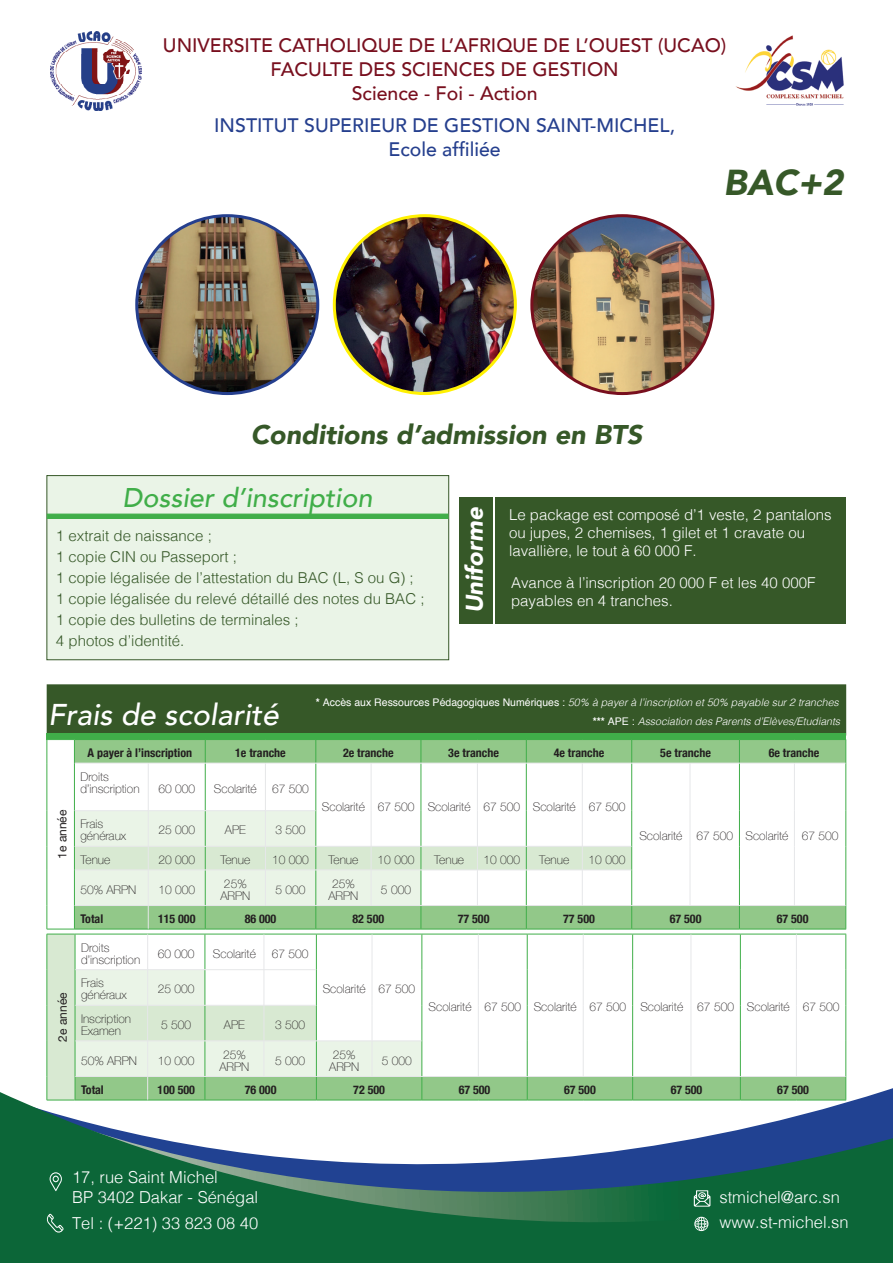
<style>
.page{position:relative;width:893px;height:1263px;background:#fff}
.page>*{position:absolute;margin:0;border:0;box-sizing:border-box;transform-origin:0 0}
.t1{font:italic 900 36px "Avenir";color:#365828}
.t2{font:italic 500 30px "Avenir";color:#fff}
.t3{font:italic 900 27px "Avenir";color:#365828}
.t4{font:italic 500 27px "Avenir";color:#40ae49}
.t5{font:italic 900 24px "Avenir";color:#fff}
.t6{font:500 19.5px/24px "Avenir";color:#780f1e;text-align:center}
.t7{font:500 19.5px/23.4px "Avenir";color:#253f8e;text-align:center}
.t8{font:300 16.5px/19.8px "Helvetica";color:#fff}
.t9{font:300 15px/21px "Helvetica";color:#365828}
.t10{font:300 15px/18px "Helvetica";color:#fff}
.t11{font:100 12px/12px "Helvetica Neue";color:#231f20}
.t12{font:700 condensed 12px "Helvetica Neue";color:#231f20}
.t13{font:12px "Helvetica Neue";color:#231f20}
.t14{font:italic 300 10.5px/19px "Helvetica";color:#fff;text-align:right}
.s1{font-weight:700;font-style:normal}
.s2{font-weight:400;font-style:normal}
</style>
<div class="page">
<img style="left:137px;top:216px;width:181px;height:178px">
<img style="left:532px;top:216px;width:181px;height:178px">
<img style="left:334px;top:216px;width:181px;height:178px">
<img style="left:51px;top:32px;width:91px;height:79px">
<img style="left:736px;top:35px;width:108px;height:71px">
<svg style="left:0;top:1082px;width:893px;height:181px;fill:#0c6638"></svg>
<svg style="left:50px;top:1172px;width:12px;height:19px"></svg>
<svg style="left:46px;top:1213px;width:18px;height:20px"></svg>
<svg style="left:694px;top:1217px;width:14px;height:14px"></svg>
<div style="left:458px;top:497px;width:387px;height:127px;background:#365828"></div>
<hr style="left:493px;top:495px;width:2px;height:130px;background:#fff">
<div style="left:47px;top:475px;width:402px;height:185px;background:#eaf4e7;border:1px solid #365828"></div>
<div style="left:47px;top:514px;width:401px;height:5px;background:#40ae49"></div>
<div style="left:47px;top:685px;width:798px;height:50px;background:#365828"></div>
<div style="left:47px;top:684px;width:799px;height:51px;border:2px solid #365828"></div>
<div style="left:47px;top:733px;width:799px;height:6px;background:#40ae49"></div>
<hr style="left:47px;top:763px;width:1px;height:48px;background:#40ae49">
<svg style="left:47px;top:739px;width:799px;height:24px;background:#92c88a"></svg>
<hr style="left:74px;top:763px;width:1px;height:48px;background:#40ae49">
<hr style="left:205px;top:763px;width:1px;height:47px;background:#40ae49">
<hr style="left:315px;top:763px;width:1px;height:48px;background:#40ae49">
<hr style="left:421px;top:763px;width:1px;height:48px;background:#40ae49">
<hr style="left:526px;top:763px;width:1px;height:48px;background:#40ae49">
<hr style="left:631px;top:763px;width:1px;height:48px;background:#40ae49">
<hr style="left:739px;top:763px;width:1px;height:48px;background:#40ae49">
<hr style="left:845px;top:763px;width:1px;height:48px;background:#40ae49">
<hr style="left:75px;top:763px;width:73px;height:1px;background:#e6e7e9">
<hr style="left:148px;top:763px;width:57px;height:1px;background:#e6e7e9">
<hr style="left:148px;top:763px;width:1px;height:47px;background:#e6e7e9">
<hr style="left:75px;top:810px;width:73px;height:1px;background:#e6e7e9">
<hr style="left:148px;top:810px;width:57px;height:1px;background:#e6e7e9">
<hr style="left:205px;top:763px;width:60px;height:1px;background:#e6e7e9">
<hr style="left:265px;top:763px;width:51px;height:1px;background:#e6e7e9">
<hr style="left:265px;top:763px;width:1px;height:47px;background:#e6e7e9">
<hr style="left:205px;top:810px;width:60px;height:1px;background:#e6e7e9">
<hr style="left:265px;top:810px;width:50px;height:1px;background:#e6e7e9">
<hr style="left:316px;top:763px;width:55px;height:1px;background:#e6e7e9">
<hr style="left:371px;top:763px;width:50px;height:1px;background:#e6e7e9">
<hr style="left:371px;top:763px;width:1px;height:48px;background:#e6e7e9">
<hr style="left:421px;top:763px;width:56px;height:1px;background:#e6e7e9">
<hr style="left:477px;top:763px;width:49px;height:1px;background:#e6e7e9">
<hr style="left:477px;top:763px;width:1px;height:48px;background:#e6e7e9">
<hr style="left:526px;top:763px;width:56px;height:1px;background:#e6e7e9">
<hr style="left:582px;top:763px;width:50px;height:1px;background:#e6e7e9">
<hr style="left:582px;top:763px;width:1px;height:48px;background:#e6e7e9">
<hr style="left:632px;top:763px;width:58px;height:1px;background:#e6e7e9">
<hr style="left:690px;top:763px;width:49px;height:1px;background:#e6e7e9">
<hr style="left:690px;top:763px;width:1px;height:48px;background:#e6e7e9">
<hr style="left:739px;top:763px;width:55px;height:1px;background:#e6e7e9">
<hr style="left:794px;top:763px;width:51px;height:1px;background:#e6e7e9">
<hr style="left:794px;top:763px;width:1px;height:48px;background:#e6e7e9">
<svg style="left:47px;top:811px;width:799px;height:290px"></svg>
<svg style="left:694px;top:1182px;width:35px;height:24px"></svg>
<h3 class="t6" style="left:163px;top:32px;width:565px">UNIVERSITE CATHOLIQUE DE L’AFRIQUE DE L’OUEST (UCAO)<br>FACULTE DES SCIENCES DE GESTION<br>Science - Foi - Action</h3>
<h3 class="t7" style="left:214px;top:113px;width:462px">INSTITUT SUPERIEUR DE GESTION SAINT-MICHEL,<br>Ecole affiliée</h3>
<h1 class="t1" style="left:724px;top:153px;width:121px">BAC+2</h1>
<h3 class="t3" style="left:251px;top:412px;width:393px">Conditions d’admission en BTS</h3>
<h3 class="t4" style="left:122px;top:481px;width:251px">Dossier d’inscription</h3>
<p class="t9" style="left:56px;top:524px;width:370px">1 extrait de naissance ;<br>1 copie CIN ou Passeport ;<br>1 copie légalisée de l’attestation du BAC (L, S ou G) ; 1 copie légalisée du relevé détaillé des notes du BAC ; 1 copie des bulletins de terminales ;<br>4 photos d’identité.</p>
<h3 class="t5" style="left:455px;top:613px;width:107px;rotate:-90deg">Uniforme</h3>
<p class="t10" style="left:509px;top:504px;width:324px">Le package est composé d’1 veste, 2 pantalons ou jupes, 2 chemises, 1 gilet et 1 cravate ou lavallière, le tout à 60 000 F.</p>
<p class="t10" style="left:511px;top:572px;width:306px">Avance à l’inscription 20 000 F et les 40 000F payables en 4 tranches.</p>
<h2 class="t2" style="left:48px;top:697px;width:232px">Frais de scolarité</h2>
<p class="t14" style="left:316px;top:692px;width:526px"><span class="s1">*</span> <span class="s2">Accès aux Ressources Pédagogiques Numériques :</span> 50% à payer à l’inscription et 50% payable sur 2 tranches <span class="s1">***</span> <span class="s2">APE :</span> Association des Parents d’Elèves/Etudiants</p>
<p class="t13" style="left:53px;top:859px;width:51px;rotate:-90deg">1e année</p>
<p class="t13" style="left:54px;top:1041px;width:51px;rotate:-90deg">2e année</p>
<p class="t12" style="left:88px;top:743px;width:106px">A payer à l’inscription</p>
<p class="t12" style="left:235px;top:743px;width:52px">1e tranche</p>
<p class="t12" style="left:343px;top:743px;width:52px">2e tranche</p>
<p class="t12" style="left:448px;top:743px;width:52px">3e tranche</p>
<p class="t12" style="left:554px;top:743px;width:52px">4e tranche</p>
<p class="t12" style="left:660px;top:743px;width:52px">5e tranche</p>
<p class="t12" style="left:769px;top:743px;width:52px">6e tranche</p>
<p class="t11" style="left:80px;top:770px;width:61px">Droits d’inscription</p>
<p class="t11" style="left:158px;top:782px;width:38px">60 000</p>
<p class="t11" style="left:214px;top:782px;width:44px">Scolarité</p>
<p class="t11" style="left:272px;top:782px;width:38px">67 500</p>
<p class="t11" style="left:322px;top:800px;width:305px">Scolarité 67 500 Scolarité 67 500 Scolarité 67 500</p>
<p class="t11" style="left:80px;top:817px;width:47px">Frais généraux</p>
<p class="t11" style="left:158px;top:823px;width:38px">25 000</p>
<p class="t11" style="left:225px;top:823px;width:22px">APE</p>
<p class="t11" style="left:276px;top:823px;width:32px">3 500</p>
<p class="t11" style="left:80px;top:853px;width:31px">Tenue</p>
<p class="t11" style="left:158px;top:853px;width:38px">20 000</p>
<p class="t11" style="left:220px;top:853px;width:31px">Tenue</p>
<p class="t11" style="left:272px;top:853px;width:38px">10 000</p>
<p class="t11" style="left:328px;top:853px;width:31px">Tenue</p>
<p class="t11" style="left:378px;top:853px;width:38px">10 000</p>
<p class="t11" style="left:434px;top:853px;width:31px">Tenue</p>
<p class="t11" style="left:483px;top:853px;width:38px">10 000</p>
<p class="t11" style="left:539px;top:853px;width:31px">Tenue</p>
<p class="t11" style="left:589px;top:853px;width:38px">10 000</p>
<p class="t11" style="left:80px;top:883px;width:57px">50% ARPN</p>
<p class="t11" style="left:158px;top:883px;width:38px">10 000</p>
<p class="t11" style="left:220px;top:877px;width:31px;text-align:center">25%<br>ARPN</p>
<p class="t11" style="left:276px;top:883px;width:32px">5 000</p>
<p class="t11" style="left:328px;top:877px;width:31px;text-align:center">25%<br>ARPN</p>
<p class="t11" style="left:381px;top:883px;width:32px">5 000</p>
<p class="t12" style="left:80px;top:909px;width:24px">Total</p>
<p class="t12" style="left:158px;top:909px;width:39px">115 000</p>
<p class="t12" style="left:245px;top:909px;width:33px">86 000</p>
<p class="t12" style="left:352px;top:909px;width:33px">82 500</p>
<p class="t12" style="left:458px;top:909px;width:33px">77 500</p>
<p class="t12" style="left:563px;top:909px;width:33px">77 500</p>
<p class="t12" style="left:670px;top:909px;width:33px">67 500</p>
<p class="t12" style="left:777px;top:909px;width:33px">67 500</p>
<p class="t11" style="left:639px;top:829px;width:201px">Scolarité 67 500 Scolarité 67 500</p>
<p class="t11" style="left:81px;top:941px;width:61px">Droits d’inscription</p>
<p class="t11" style="left:158px;top:947px;width:38px">60 000</p>
<p class="t11" style="left:213px;top:947px;width:44px">Scolarité</p>
<p class="t11" style="left:272px;top:947px;width:38px">67 500</p>
<p class="t11" style="left:81px;top:976px;width:47px">Frais généraux</p>
<p class="t11" style="left:158px;top:982px;width:38px">25 000</p>
<p class="t11" style="left:81px;top:1012px;width:52px">Inscription<br>Examen</p>
<p class="t11" style="left:161px;top:1018px;width:32px">5 500</p>
<p class="t11" style="left:224px;top:1018px;width:22px">APE</p>
<p class="t11" style="left:275px;top:1018px;width:32px">3 500</p>
<p class="t11" style="left:81px;top:1054px;width:57px">50% ARPN</p>
<p class="t11" style="left:158px;top:1054px;width:38px">10 000</p>
<p class="t11" style="left:219px;top:1048px;width:31px;text-align:center">25%<br>ARPN</p>
<p class="t11" style="left:275px;top:1054px;width:32px">5 000</p>
<p class="t11" style="left:329px;top:1048px;width:31px;text-align:center">25%<br>ARPN</p>
<p class="t11" style="left:382px;top:1054px;width:32px">5 000</p>
<p class="t12" style="left:81px;top:1080px;width:24px">Total</p>
<p class="t12" style="left:158px;top:1080px;width:39px">100 500</p>
<p class="t12" style="left:245px;top:1080px;width:33px">76 000</p>
<p class="t12" style="left:353px;top:1080px;width:33px">72 500</p>
<p class="t12" style="left:459px;top:1080px;width:33px">67 500</p>
<p class="t12" style="left:564px;top:1080px;width:33px">67 500</p>
<p class="t12" style="left:671px;top:1080px;width:33px">67 500</p>
<p class="t12" style="left:777px;top:1080px;width:33px">67 500</p>
<p class="t11" style="left:323px;top:982px;width:94px">Scolarité 67 500</p>
<p class="t11" style="left:429px;top:1000px;width:412px">Scolarité 67 500 Scolarité 67 500 Scolarité 67 500 Scolarité 67 500</p>
<h3 class="t8" style="left:72px;top:1166px;width:188px">17, rue Saint Michel<br>BP 3402 Dakar - Sénégal</h3>
<h3 class="t8" style="left:72px;top:1212px;width:188px">Tel : (+221) 33 823 08 40</h3>
<h3 class="t8" style="left:719px;top:1183px;width:131px;line-height:25.5px">stmichel@arc.sn www.st-michel.sn</h3>
</div>
